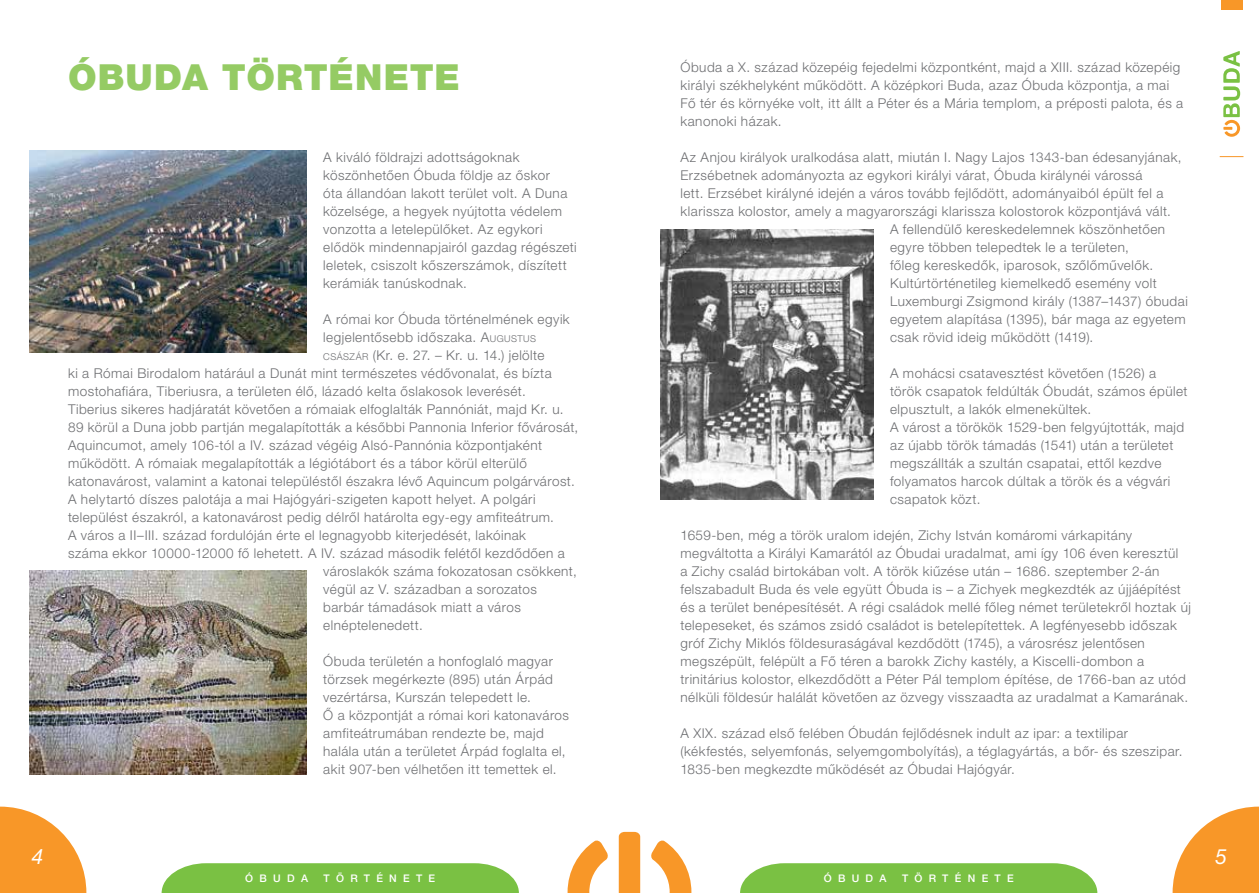
<style>
.page{position:relative;width:1259px;height:893px;background:#fff}
.page>*{position:absolute;margin:0;border:0;box-sizing:border-box;transform-origin:0 0}
.t1{font:36px "Helvetica H Black";letter-spacing:.035em;color:#95cb64}
.t2{font:21px "Helvetica H Italic";color:#fff}
.t3{font:13.5px/18px "Helvetica H Light";letter-spacing:.035em;color:#6d6e71}
.t4{font:10.5px "Helvetica H Medium";letter-spacing:.6em;color:#fff}
.s1{font-style:inherit}
.s2{font-size:9.45px}
</style>
<div class="page">
<svg style="left:567px;top:832px;width:124px;height:61px"></svg>
<svg style="left:0;top:807px;width:86px;height:86px"></svg>
<svg style="left:1172px;top:807px;width:87px;height:86px"></svg>
<svg style="left:1223px;top:51px;width:17px;height:86px"></svg>
<div style="left:1221px;top:0;width:21px;height:10px;background:#f89728"></div>
<svg style="left:740px;top:863px;width:357px;height:30px;background:#82c44e"></svg>
<svg style="left:162px;top:863px;width:357px;height:30px;background:#82c44e"></svg>
<svg style="left:1219px;top:156px;width:24px;height:1px"></svg>
<img style="left:660px;top:230px;width:213px;height:269px">
<img style="left:30px;top:150px;width:276px;height:203px">
<img style="left:30px;top:571px;width:276px;height:204px">
<h1 class="t1" style="left:68px;top:57px;width:393px">ÓBUDA TÖRTÉNETE</h1>
<p class="t3" style="left:323px;top:148px;width:255px">A kiváló földrajzi adottságoknak köszönhetôen Óbuda földje az ôskor<br>óta állandóan lakott terület volt. A Duna közelsége, a hegyek nyújtotta védelem vonzotta a letelepülôket. Az egykori elôdök mindennapjairól gazdag régészeti leletek, csiszolt kôszerszámok, díszített kerámiák tanúskodnak.</p>
<p class="t3" style="left:323px;top:310px;width:248px">A római kor Óbuda történelmének egyik</p>
<p class="t3" style="left:323px;top:328px;width:214px">legjelentôsebb idôszaka. <span class="s1">A</span><span class="s2">UGUSTUS</span></p>
<p class="t3" style="left:323px;top:346px;width:223px"><span class="s2">CSÁSZÁR</span> (Kr. e. 27. – Kr. u. 14.) jelölte</p>
<p class="t3" style="left:68px;top:364px;width:485px">ki a Római Birodalom határául a Dunát mint természetes védôvonalat, és bízta</p>
<p class="t3" style="left:68px;top:382px;width:459px">mostohafiára, Tiberiusra, a területen élô, lázadó kelta ôslakosok leverését.</p>
<p class="t3" style="left:68px;top:400px;width:497px">Tiberius sikeres hadjáratát követôen a rómaiak elfoglalták Pannóniát, majd Kr. u.</p>
<p class="t3" style="left:68px;top:418px;width:512px">89 körül a Duna jobb partján megalapították a késôbbi Pannonia Inferior fôvárosát,</p>
<p class="t3" style="left:68px;top:436px;width:475px">Aquincumot, amely 106-tól a IV. század végéig Alsó-Pannónia központjaként</p>
<p class="t3" style="left:68px;top:454px;width:460px">mûködött. A rómaiak megalapították a légiótábort és a tábor körül elterülô</p>
<p class="t3" style="left:68px;top:472px;width:508px">katonavárost, valamint a katonai településtôl északra lévô Aquincum polgárvárost.</p>
<p class="t3" style="left:68px;top:490px;width:469px">A helytartó díszes palotája a mai Hajógyári-szigeten kapott helyet. A polgári</p>
<p class="t3" style="left:68px;top:508px;width:487px">települést északról, a katonavárost pedig délrôl határolta egy-egy amfiteátrum.</p>
<p class="t3" style="left:68px;top:526px;width:459px">A város a II–III. század fordulóján érte el legnagyobb kiterjedését, lakóinak</p>
<p class="t3" style="left:68px;top:544px;width:498px">száma ekkor 10000-12000 fô lehetett. A IV. század második felétôl kezdôdôen a</p>
<p class="t3" style="left:323px;top:562px;width:255px">városlakók száma fokozatosan csökkent,</p>
<p class="t3" style="left:323px;top:580px;width:215px">végül az V. században a sorozatos</p>
<p class="t3" style="left:323px;top:598px;width:199px">barbár támadások miatt a város</p>
<p class="t3" style="left:323px;top:616px;width:101px">elnéptelenedett.</p>
<p class="t3" style="left:323px;top:652px;width:247px">Óbuda területén a honfoglaló magyar törzsek megérkezte (895) után Árpád vezértársa, Kurszán telepedett le.<br>Ô a központját a római kori katonaváros amfiteátrumában rendezte be, majd halála után a területet Árpád foglalta el, akit 907-ben vélhetôen itt temettek el.</p>
<p class="t3" style="left:680px;top:58px;width:504px">Óbuda a X. század közepéig fejedelmi központként, majd a XIII. század közepéig királyi székhelyként mûködött. A középkori Buda, azaz Óbuda központja, a mai Fô tér és környéke volt, itt állt a Péter és a Mária templom, a préposti palota, és a kanonoki házak.</p>
<p class="t3" style="left:680px;top:148px;width:502px">Az Anjou királyok uralkodása alatt, miután I. Nagy Lajos 1343-ban édesanyjának,</p>
<p class="t3" style="left:680px;top:166px;width:463px">Erzsébetnek adományozta az egykori királyi várat, Óbuda királynéi várossá</p>
<p class="t3" style="left:680px;top:184px;width:484px">lett. Erzsébet királyné idején a város tovább fejlôdött, adományaiból épült fel a</p>
<p class="t3" style="left:680px;top:202px;width:492px">klarissza kolostor, amely a magyarországi klarissza kolostorok központjává vált.</p>
<p class="t3" style="left:890px;top:220px;width:277px">A fellendülô kereskedelemnek köszönhetôen</p>
<p class="t3" style="left:890px;top:238px;width:240px">egyre többen telepedtek le a területen,</p>
<p class="t3" style="left:890px;top:256px;width:265px">fôleg kereskedôk, iparosok, szôlômûvelôk.</p>
<p class="t3" style="left:890px;top:274px;width:268px">Kultúrtörténetileg kiemelkedô esemény volt</p>
<p class="t3" style="left:890px;top:292px;width:299px">Luxemburgi Zsigmond király <span class="s1">(1387–1437)</span> óbudai</p>
<p class="t3" style="left:890px;top:310px;width:297px">egyetem alapítása (1395), bár maga az egyetem</p>
<p class="t3" style="left:890px;top:328px;width:205px">csak rövid ideig mûködött (1419).</p>
<p class="t3" style="left:890px;top:364px;width:299px">A mohácsi csatavesztést követôen (1526) a török csapatok feldúlták Óbudát, számos épület elpusztult, a lakók elmenekültek.<br>A várost a törökök 1529-ben felgyújtották, majd az újabb török támadás (1541) után a területet megszállták a szultán csapatai, ettôl kezdve folyamatos harcok dúltak a török és a végvári csapatok közt.</p>
<p class="t3" style="left:680px;top:526px;width:512px">1659-ben, még a török uralom idején, Zichy István komáromi várkapitány megváltotta a Királyi Kamarától az Óbudai uradalmat, ami így 106 éven keresztül<br>a Zichy család birtokában volt. A török kiûzése után – 1686. szeptember 2-án felszabadult Buda és vele együtt Óbuda is – a Zichyek megkezdték az újjáépítést és a terület benépesítését. A régi családok mellé fôleg német területekrôl hoztak új telepeseket, és számos zsidó családot is betelepítettek. A legfényesebb idôszak gróf Zichy Miklós földesuraságával kezdôdött (1745), a városrész jelentôsen megszépült, felépült a Fô téren a barokk Zichy kastély, a Kiscelli-dombon a trinitárius kolostor, elkezdôdött a Péter Pál templom építése, de 1766-ban az utód nélküli földesúr halálát követôen az özvegy visszaadta az uradalmat a Kamarának.</p>
<p class="t3" style="left:680px;top:724px;width:503px">A XIX. század elsô felében Óbudán fejlôdésnek indult az ipar: a textilipar (kékfestés, selyemfonás, selyemgombolyítás), a téglagyártás, a bôr- és szeszipar.<br>1835-ben megkezdte mûködését az Óbudai Hajógyár.</p>
<h2 class="t2" style="left:32px;top:846px;width:13px">4</h2>
<h2 class="t2" style="left:1215px;top:846px;width:13px">5</h2>
<p class="t4" style="left:245px;top:872px;width:64px">ÓBUDA</p>
<p class="t4" style="left:323px;top:872px;width:113px">TÖRTÉNETE</p>
<p class="t4" style="left:823px;top:872px;width:64px">ÓBUDA</p>
<p class="t4" style="left:902px;top:872px;width:113px">TÖRTÉNETE</p>
</div>
